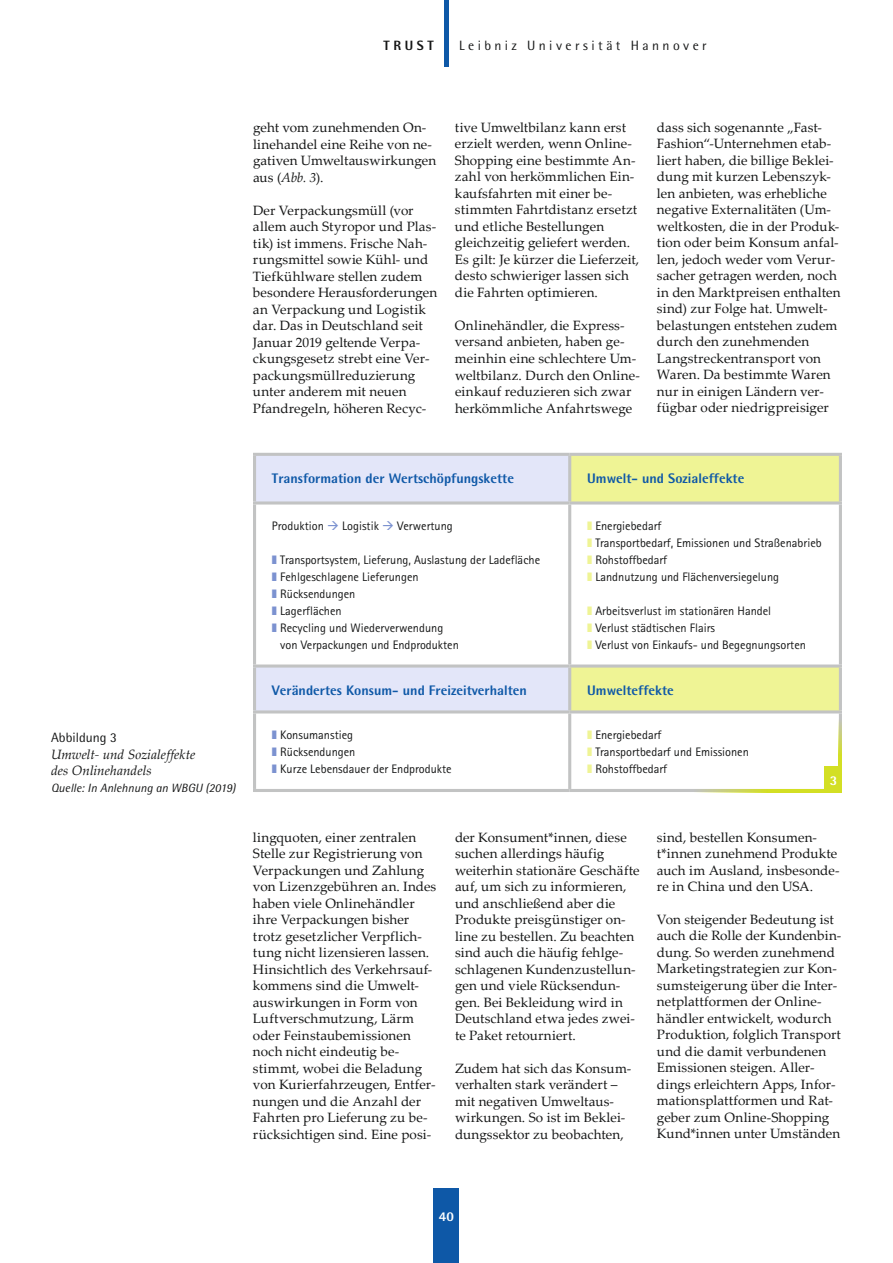
<style>
.page{position:relative;width:893px;height:1263px;background:#fff}
.page>*{position:absolute;margin:0;border:0;box-sizing:border-box;transform-origin:0 0}
.t1{font:800 13.8px "Rotis Semi Sans";color:#0e58a7}
.t2{font:13.5px/16.5px "Palatino Linotype";letter-spacing:.005em;color:#151616}
.t3{font:italic 13.5px/16.5px "Palatino Linotype";letter-spacing:.005em;color:#151616}
.t4{font:13.5px "Rotis Semi Sans";letter-spacing:.255em;color:#151616}
.t5{font:800 13.5px "Rotis Semi Sans";letter-spacing:.265em;color:#151616}
.t6{font:800 13.5px "Rotis Semi Sans";color:#fff}
.t7{font:12.3px/17px "Rotis Sans Serif";color:#151616}
.t8{font:italic 12px "Rotis Semi Sans";letter-spacing:.005em;color:#151616}
.s1{font-style:italic}
.s2{font-family:"Rotis Semi Sans";font-style:normal}
.s3{color:#7c92d0}
.s4{color:#eff495}
</style>
<div class="page">
<div style="left:444px;top:0;width:5px;height:66px;background:#0e58a7"></div>
<div style="left:434px;top:1188px;width:25px;height:75px;background:#0e58a7"></div>
<svg style="left:256px;top:456px;width:312px;height:254px"></svg>
<svg style="left:571px;top:456px;width:268px;height:254px"></svg>
<hr style="left:253px;top:453px;width:317px;height:3px;background:#c2c3c3">
<hr style="left:253px;top:456px;width:3px;height:45px;background:#c2c3c3">
<hr style="left:570px;top:453px;width:272px;height:3px;background:#c2c3c3">
<hr style="left:568px;top:456px;width:3px;height:45px;background:#c2c3c3">
<hr style="left:839px;top:456px;width:3px;height:45px;background:#c2c3c3">
<hr style="left:253px;top:501px;width:317px;height:3px;background:#c2c3c3">
<hr style="left:253px;top:504px;width:3px;height:160px;background:#c2c3c3">
<hr style="left:570px;top:501px;width:272px;height:3px;background:#c2c3c3">
<hr style="left:568px;top:504px;width:3px;height:160px;background:#c2c3c3">
<hr style="left:839px;top:504px;width:3px;height:160px;background:#c2c3c3">
<svg style="left:253px;top:664px;width:317px;height:4px"></svg>
<hr style="left:253px;top:668px;width:3px;height:42px;background:#c2c3c3">
<svg style="left:570px;top:664px;width:272px;height:4px"></svg>
<hr style="left:568px;top:668px;width:3px;height:42px;background:#c2c3c3">
<hr style="left:839px;top:668px;width:3px;height:42px;background:#c2c3c3">
<hr style="left:253px;top:710px;width:317px;height:3px;background:#c2c3c3">
<hr style="left:253px;top:713px;width:3px;height:76px;background:#c2c3c3">
<hr style="left:570px;top:710px;width:272px;height:3px;background:#c2c3c3">
<hr style="left:568px;top:713px;width:3px;height:76px;background:#c2c3c3">
<hr style="left:253px;top:789px;width:317px;height:3px;background:#c2c3c3">
<hr style="left:570px;top:789px;width:272px;height:3px;background:#c2c3c3">
<hr style="left:839px;top:700px;width:3px;height:92px;background:#d3df24">
<hr style="left:657px;top:789px;width:185px;height:3px;background:#d3df24">
<div style="left:825px;top:766px;width:17px;height:26px;background:#d3df24"></div>
<p class="t5" style="left:384px;top:36px;width:52px">TRUST</p>
<p class="t4" style="left:459px;top:37px;width:249px">Leibniz Universität Hannover</p>
<p class="t2" style="left:253px;top:119px;width:185px">geht vom zunehmenden On&shy;linehandel eine Reihe von ne&shy;gativen Umweltauswirkungen aus (<span class="s1">Abb. 3</span>).</p>
<p class="t2" style="left:253px;top:201px;width:186px">Der Verpackungsmüll (vor allem auch Styropor und Plas&shy;tik) ist immens. Frische Nah&shy;rungsmittel sowie Kühl- und<br>Tiefkühlware stellen zudem besondere Herausforderungen an Verpackung und Logistik dar. Das in Deutschland seit<br>Januar 2019 geltende Verpa&shy;ckungsgesetz strebt eine Ver&shy;packungsmüllreduzierung unter anderem mit neuen<br>Pfandregeln, höheren Recyc-</p>
<p class="t2" style="left:455px;top:119px;width:186px">tive Umweltbilanz kann erst erzielt werden, wenn Online-<br>Shopping eine bestimmte An&shy;zahl von herkömmlichen Ein&shy;kaufsfahrten mit einer be&shy;stimmten Fahrtdistanz ersetzt und etliche Bestellungen gleichzeitig geliefert werden.<br>Es gilt: Je kürzer die Lieferzeit, desto schwieriger lassen sich die Fahrten optimieren.</p>
<p class="t2" style="left:455px;top:316px;width:186px">Onlinehändler, die Express&shy;versand anbieten, haben ge&shy;meinhin eine schlechtere Um&shy;weltbilanz. Durch den Online&shy;einkauf reduzieren sich zwar herkömmliche Anfahrtswege</p>
<p class="t2" style="left:657px;top:119px;width:185px">dass sich sogenannte „Fast-<br>Fashion“-Unternehmen etab&shy;liert haben, die billige Beklei&shy;dung mit kurzen Lebenszyk&shy;len anbieten, was erhebliche negative Externalitäten (Um&shy;weltkosten, die in der Produk&shy;tion oder beim Konsum anfal&shy;len, jedoch weder vom Verur&shy;sacher getragen werden, noch in den Marktpreisen enthalten sind) zur Folge hat. Umwelt&shy;belastungen entstehen zudem durch den zunehmenden<br>Langstreckentransport von<br>Waren. Da bestimmte Waren nur in einigen Ländern ver&shy;füg bar oder niedrigpreisiger</p>
<p class="t3" style="left:51px;top:729px;width:146px"><span class="s2">Abbildung 3<br></span>Umwelt- und Sozialeffekte des Onlinehandels</p>
<p class="t8" style="left:51px;top:781px;width:186px">Quelle: In Anlehnung an WBGU (2019)</p>
<p class="t1" style="left:272px;top:469px;width:244px">Transformation der Wertschöpfungskette</p>
<p class="t1" style="left:587px;top:469px;width:159px">Umwelt- und Sozialeffekte</p>
<p class="t7" style="left:272px;top:517px;width:182px">Produktion <span class="s3">→</span> Logistik <span class="s3">→</span> Verwertung</p>
<p class="t7" style="left:272px;top:551px;width:270px"><span class="s3">❚</span> Transportsystem, Lieferung, Auslastung der Ladefläche</p>
<p class="t7" style="left:272px;top:568px;width:148px"><span class="s3">❚</span> Fehlgeschlagene Lieferungen</p>
<p class="t7" style="left:272px;top:585px;width:85px"><span class="s3">❚</span> Rücksendungen</p>
<p class="t7" style="left:272px;top:602px;width:71px"><span class="s3">❚</span> Lagerflächen</p>
<p class="t7" style="left:272px;top:619px;width:173px"><span class="s3">❚</span> Recycling und Wiederverwendung</p>
<p class="t7" style="left:280px;top:636px;width:180px">von Verpackungen und Endprodukten</p>
<p class="t7" style="left:587px;top:517px;width:236px"><span class="s4">❚</span> Energiebedarf<br><span class="s4">❚</span> Transportbedarf, Emissionen und Straßenabrieb <span class="s4">❚</span> Rohstoffbedarf<br><span class="s4">❚</span> Landnutzung und Flächenversiegelung</p>
<p class="t7" style="left:587px;top:602px;width:220px"><span class="s4">❚</span> Arbeitsverlust im stationären Handel<br><span class="s4">❚</span> Verlust städtischen Flairs<br><span class="s4">❚</span> Verlust von Einkaufs- und Begegnungsorten</p>
<p class="t1" style="left:272px;top:681px;width:256px">Verändertes Konsum- und Freizeitverhalten</p>
<p class="t1" style="left:587px;top:681px;width:88px">Umwelteffekte</p>
<p class="t7" style="left:272px;top:726px;width:181px"><span class="s3">❚</span> Konsumanstieg<br><span class="s3">❚</span> Rücksendungen<br><span class="s3">❚</span> Kurze Lebensdauer der Endprodukte</p>
<p class="t7" style="left:587px;top:726px;width:163px"><span class="s4">❚</span> Energiebedarf<br><span class="s4">❚</span> Transportbedarf und Emissionen <span class="s4">❚</span> Rohstoffbedarf</p>
<p class="t6" style="left:830px;top:771px;width:9px">3</p>
<p class="t2" style="left:253px;top:828px;width:185px">lingquoten, einer zentralen<br>Stelle zur Registrierung von<br>Verpackungen und Zahlung von Lizenzgebühren an. Indes haben viele Onlinehändler ihre Verpackungen bisher trotz gesetzlicher Verpflich&shy;tung nicht lizensieren lassen.<br>Hinsichtlich des Verkehrsauf&shy;kommens sind die Umwelt&shy;auswirkungen in Form von<br>Luftverschmutzung, Lärm oder Feinstaubemissionen noch nicht eindeutig be&shy;stimmt, wobei die Beladung von Kurierfahrzeugen, Entfer&shy;nungen und die Anzahl der<br>Fahrten pro Lieferung zu be&shy;rücksichtigen sind. Eine posi-</p>
<p class="t2" style="left:455px;top:828px;width:186px">der Konsument*innen, diese suchen allerdings häufig weiterhin stationäre Geschäfte auf, um sich zu informieren, und anschließend aber die<br>Produkte preisgünstiger on&shy;line zu bestellen. Zu beachten sind auch die häufig fehlge&shy;schlagenen Kundenzustellun&shy;gen und viele Rücksendun&shy;gen. Bei Bekleidung wird in<br>Deutschland etwa jedes zwei&shy;te Paket retourniert.</p>
<p class="t2" style="left:455px;top:1059px;width:178px">Zudem hat sich das Konsum&shy;verhalten stark verändert – mit negativen Umweltaus&shy;wirkungen. So ist im Beklei&shy;dungssektor zu beobachten,</p>
<p class="t2" style="left:657px;top:828px;width:184px">sind, bestellen Konsumen&shy;t*innen zunehmend Produkte auch im Ausland, insbesonde&shy;re in China und den USA.</p>
<p class="t2" style="left:657px;top:911px;width:186px">Von steigender Bedeutung ist auch die Rolle der Kundenbin&shy;dung. So werden zunehmend<br>Marketingstrategien zur Kon&shy;sumsteigerung über die Inter&shy;netplattformen der Online&shy;händler entwickelt, wodurch<br>Produktion, folglich Transport und die damit verbundenen<br>Emissionen steigen. Aller&shy;dings erleichtern Apps, Infor&shy;mationsplattformen und Rat&shy;geber zum Online-Shopping<br>Kund*innen unter Umständen</p>
<p class="t6" style="left:439px;top:1208px;width:17px">40</p>
</div>
